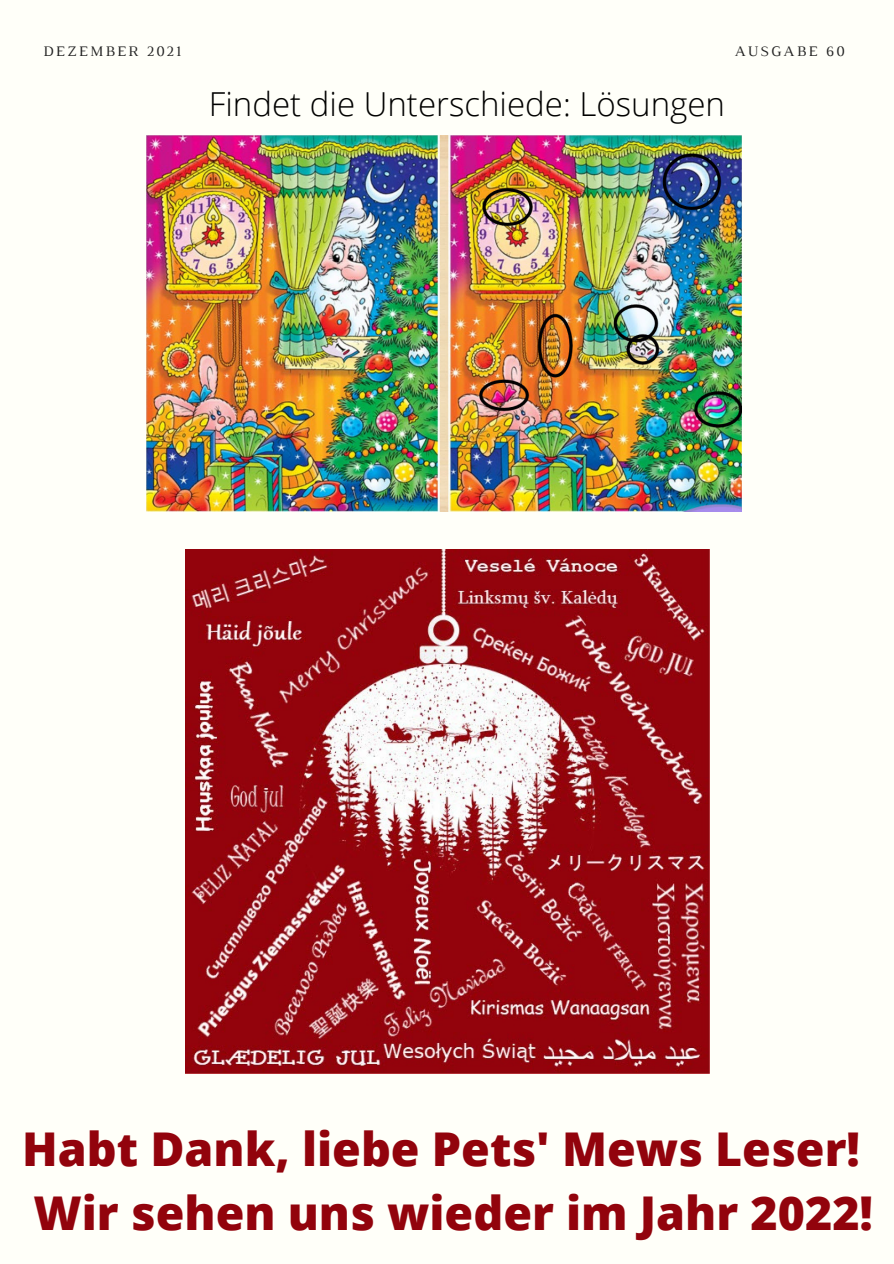
<style>
.page{position:relative;width:894px;height:1264px;background:#fff}
.page>*{position:absolute;margin:0;border:0;box-sizing:border-box;transform-origin:0 0}
.t1{font:800 46.5px/64.2px "Open Sans";color:#92030c}
.t2{font:300 33px "Open Sans";color:#000}
.t3{font:14.85px "Luthier";letter-spacing:.14em;color:#222}
</style>
<div class="page">
<div style="left:0;top:0;width:893px;height:1263px;background:#fffff9"></div>
<img style="left:146px;top:135px;width:595px;height:377px">
<img style="left:185px;top:549px;width:524px;height:524px">
<p class="t3" style="left:43px;top:46px;width:139px">DEZEMBER 2021</p>
<p class="t3" style="left:734px;top:46px;width:111px">AUSGABE 60</p>
<p class="t2" style="left:209px;top:80px;width:517px">Findet die Unterschiede: Lösungen</p>
<p class="t1" style="left:22px;top:1115px;width:852px">Habt Dank, liebe Pets' Mews Leser!<br>Wir sehen uns wieder im Jahr 2022!</p>
</div>
